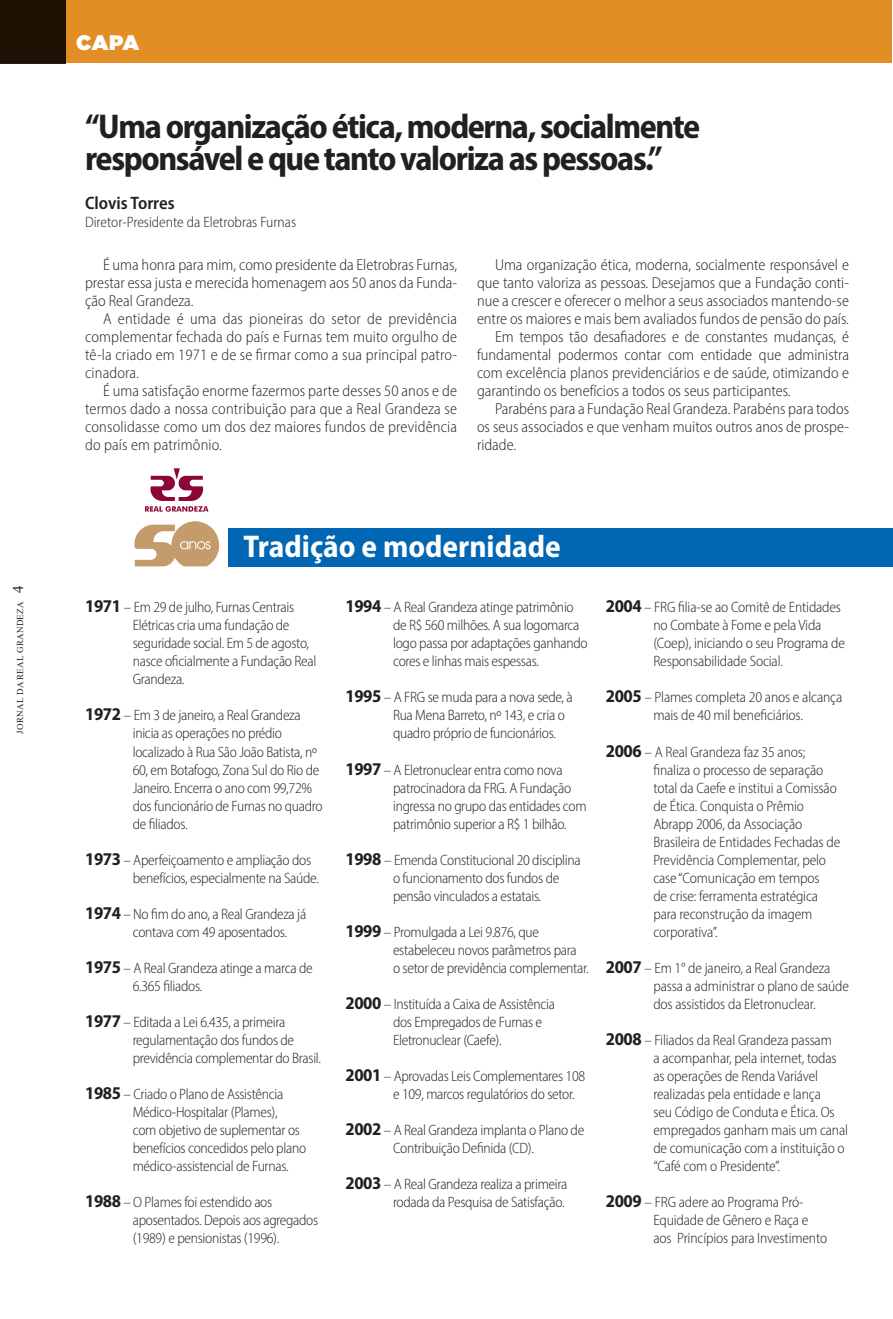
<style>
.page{position:relative;width:893px;height:1319px;background:#fff}
.page>*{position:absolute;margin:0;border:0;box-sizing:border-box;transform-origin:0 0}
._1_TITULO{font:700 semi-condensed 34.5px/31.5px "Myriad Pro";letter-spacing:-.04em;color:#231f20}
._1_TIT_PEQ{font:700 semi-condensed 31.5px "Myriad Pro";color:#fff}
._1_RUBRICA{font:900 21px "Gotham";color:#fff}
._1_LEGENDA{font:600 semi-condensed 18px "Myriad Pro";color:#231f20}
._1_TEXTO{font:300 semi-condensed 15.9px/18px "Myriad Pro";color:#231f20;text-align:justify}
._1_TEXTO_BOX{font:300 semi-condensed 15px/18px "Myriad Pro";letter-spacing:-.02em;color:#231f20}
._1_LEGENDA-2{font:300 semi-condensed 15px "Myriad Pro";color:#231f20}
.t1{font:9px "Times New Roman";letter-spacing:.035em;color:#231f20}
.s1{font-size:15px}
.s2{font-weight:700;font-size:18px}
</style>
<div class="page">
<div style="left:0;top:0;width:892px;height:63px;background:#e28e25"></div>
<div style="left:228px;top:528px;width:665px;height:38px;background:#0166b3"></div>
<div style="left:0;top:0;width:66px;height:64px;background:#1f1104"></div>
<svg style="left:145px;top:468px;width:63px;height:43px"></svg>
<svg style="left:134px;top:521px;width:85px;height:45px"></svg>
<p class="t1" style="left:14px;top:733px;width:150px;rotate:-90deg">JORNAL DA REAL GRANDEZA <span class="s1">4</span></p>
<p class="_1_RUBRICA" style="left:76px;top:27px;width:64px">CAPA</p>
<p class="_1_TITULO" style="left:85px;top:110px;width:617px">“Uma organização ética, moderna, socialmente responsável e que tanto valoriza as pessoas.”</p>
<p class="_1_LEGENDA" style="left:85px;top:191px;width:91px">Clovis Torres</p>
<p class="_1_LEGENDA-2" style="left:85px;top:213px;width:213px">Diretor-Presidente da Eletrobras Furnas</p>
<p class="_1_TEXTO" style="left:85px;top:256px;width:374px;text-indent:18px">É uma honra para mim, como presidente da Eletrobras Furnas, prestar essa justa e merecida homenagem aos 50 anos da Funda&shy;ção Real Grandeza.</p>
<p class="_1_TEXTO" style="left:85px;top:310px;width:374px;text-indent:18px">A entidade é uma das pioneiras do setor de previdência complementar fechada do país e Furnas tem muito orgulho de tê-la criado em 1971 e de se firmar como a sua principal patro&shy;cinadora.</p>
<p class="_1_TEXTO" style="left:85px;top:382px;width:374px;text-indent:18px">É uma satisfação enorme fazermos parte desses 50 anos e de termos dado a nossa contribuição para que a Real Grandeza se consolidasse como um dos dez maiores fundos de previdência do país em patrimônio.</p>
<p class="_1_TEXTO" style="left:495px;top:256px;width:356px">Uma organização ética, moderna, socialmente responsável e</p>
<p class="_1_TEXTO" style="left:477px;top:274px;width:374px">que tanto valoriza as pessoas. Desejamos que a Fundação conti-</p>
<p class="_1_TEXTO" style="left:477px;top:292px;width:373px">nue a crescer e oferecer o melhor a seus associados mantendo-se</p>
<p class="_1_TEXTO" style="left:477px;top:310px;width:374px">entre os maiores e mais bem avaliados fundos de pensão do país.</p>
<p class="_1_TEXTO" style="left:495px;top:328px;width:356px">Em tempos tão desafiadores e de constantes mudanças, é</p>
<p class="_1_TEXTO" style="left:477px;top:346px;width:374px">fundamental podermos contar com entidade que administra</p>
<p class="_1_TEXTO" style="left:477px;top:364px;width:374px">com excelência planos previdenciários e de saúde, otimizando e</p>
<p class="_1_TEXTO" style="left:477px;top:382px;width:315px">garantindo os benefícios a todos os seus participantes.</p>
<p class="_1_TEXTO" style="left:495px;top:400px;width:356px">Parabéns para a Fundação Real Grandeza. Parabéns para todos</p>
<p class="_1_TEXTO" style="left:477px;top:418px;width:374px">os seus associados e que venham muitos outros anos de prospe-</p>
<p class="_1_TEXTO" style="left:477px;top:436px;width:41px">ridade.</p>
<p class="_1_TIT_PEQ" style="left:244px;top:526px;width:319px">Tradição e modernidade</p>
<p class="_1_TEXTO_BOX" style="left:133px;top:598px;width:185px;text-indent:-48px"><span class="s2">1971</span> – Em 29 de julho, Furnas Centrais<br>Elétricas cria uma fundação de seguridade social. Em 5 de agosto, nasce oficialmente a Fundação Real<br>Grandeza.</p>
<p class="_1_TEXTO_BOX" style="left:133px;top:706px;width:191px;text-indent:-48px"><span class="s2">1972</span> – Em 3 de janeiro, a Real Grandeza inicia as operações no prédio localizado à Rua São João Batista, nº<br>60, em Botafogo, Zona Sul do Rio de<br>Janeiro. Encerra o ano com 99,72% dos funcionário de Furnas no quadro de filiados.</p>
<p class="_1_TEXTO_BOX" style="left:133px;top:850px;width:188px;text-indent:-48px"><span class="s2">1973</span> – Aperfeiçoamento e ampliação dos benefícios, especialmente na Saúde.</p>
<p class="_1_TEXTO_BOX" style="left:133px;top:904px;width:175px;text-indent:-48px"><span class="s2">1974</span> – No fim do ano, a Real Grandeza já contava com 49 aposentados.</p>
<p class="_1_TEXTO_BOX" style="left:133px;top:958px;width:181px;text-indent:-48px"><span class="s2">1975</span> – A Real Grandeza atinge a marca de<br>6.365 filiados.</p>
<p class="_1_TEXTO_BOX" style="left:133px;top:1012px;width:190px;text-indent:-48px"><span class="s2">1977</span> – Editada a Lei 6.435, a primeira regulamentação dos fundos de previdência complementar do Brasil.</p>
<p class="_1_TEXTO_BOX" style="left:133px;top:1084px;width:175px;text-indent:-48px"><span class="s2">1985</span> – Criado o Plano de Assistência<br>Médico-Hospitalar (Plames),<br>com objetivo de suplementar os benefícios concedidos pelo plano médico-assistencial de Furnas.</p>
<p class="_1_TEXTO_BOX" style="left:133px;top:1192px;width:187px;text-indent:-48px"><span class="s2">1988</span> – O Plames foi estendido aos aposentados. Depois aos agregados (1989) e pensionistas (1996).</p>
<p class="_1_TEXTO_BOX" style="left:393px;top:598px;width:196px;text-indent:-48px"><span class="s2">1994</span> – A Real Grandeza atinge patrimônio de R$ 560 milhões. A sua logomarca logo passa por adaptações ganhando cores e linhas mais espessas.</p>
<p class="_1_TEXTO_BOX" style="left:393px;top:688px;width:181px;text-indent:-48px"><span class="s2">1995</span> – A FRG se muda para a nova sede, à<br>Rua Mena Barreto, nº 143, e cria o quadro próprio de funcionários.</p>
<p class="_1_TEXTO_BOX" style="left:393px;top:760px;width:195px;text-indent:-48px"><span class="s2">1997</span> – A Eletronuclear entra como nova patrocinadora da FRG. A Fundação ingressa no grupo das entidades com patrimônio superior a R$ 1 bilhão.</p>
<p class="_1_TEXTO_BOX" style="left:393px;top:850px;width:189px;text-indent:-48px"><span class="s2">1998</span> – Emenda Constitucional 20 disciplina o funcionamento dos fundos de pensão vinculados a estatais.</p>
<p class="_1_TEXTO_BOX" style="left:393px;top:922px;width:197px;text-indent:-48px"><span class="s2">1999</span> – Promulgada a Lei 9.876, que estabeleceu novos parâmetros para<br>o setor de previdência complementar.</p>
<p class="_1_TEXTO_BOX" style="left:393px;top:994px;width:164px;text-indent:-48px"><span class="s2">2000</span> – Instituída a Caixa de Assistência dos Empregados de Furnas e<br>Eletronuclear (Caefe).</p>
<p class="_1_TEXTO_BOX" style="left:393px;top:1066px;width:194px;text-indent:-48px"><span class="s2">2001</span> – Aprovadas Leis Complementares 108 e 109, marcos regulatórios do setor.</p>
<p class="_1_TEXTO_BOX" style="left:345px;top:1120px;width:240px;text-align:center"><span class="s2">2002</span> – A Real Grandeza implanta o Plano de<br>Contribuição Definida (CD).</p>
<p class="_1_TEXTO_BOX" style="left:345px;top:1174px;width:224px;text-align:right"><span class="s2">2003</span> – A Real Grandeza realiza a primeira rodada da Pesquisa de Satisfação.</p>
<p class="_1_TEXTO_BOX" style="left:653px;top:598px;width:193px;text-indent:-48px"><span class="s2">2004</span> – FRG filia-se ao Comitê de Entidades no Combate à Fome e pela Vida (Coep), iniciando o seu Programa de<br>Responsabilidade Social.</p>
<p class="_1_TEXTO_BOX" style="left:606px;top:688px;width:238px;text-align:center"><span class="s2">2005</span> – Plames completa 20 anos e alcança mais de 40 mil beneficiários.</p>
<p class="_1_TEXTO_BOX" style="left:653px;top:742px;width:188px;text-indent:-48px"><span class="s2">2006</span> – A Real Grandeza faz 35 anos; finaliza o processo de separação total da Caefe e institui a Comissão de Ética. Conquista o Prêmio<br>Abrapp 2006, da Associação<br>Brasileira de Entidades Fechadas de<br>Previdência Complementar, pelo case “Comunicação em tempos<br>de crise: ferramenta estratégica para reconstrução da imagem corporativa”.</p>
<p class="_1_TEXTO_BOX" style="left:653px;top:958px;width:197px;text-indent:-48px"><span class="s2">2007</span> – Em 1° de janeiro, a Real Grandeza passa a administrar o plano de saúde dos assistidos da Eletronuclear.</p>
<p class="_1_TEXTO_BOX" style="left:653px;top:1030px;width:196px;text-indent:-48px"><span class="s2">2008</span> – Filiados da Real Grandeza passam<br>a acompanhar, pela internet, todas as operações de Renda Variável realizadas pela entidade e lança<br>seu Código de Conduta e Ética. Os empregados ganham mais um canal de comunicação com a instituição o “Café com o Presidente”.</p>
<p class="_1_TEXTO_BOX" style="left:653px;top:1192px;width:175px;text-indent:-48px"><span class="s2">2009</span> – FRG adere ao Programa Pró-<br>Equidade de Gênero e Raça e aos Princípios para Investimento</p>
</div>
